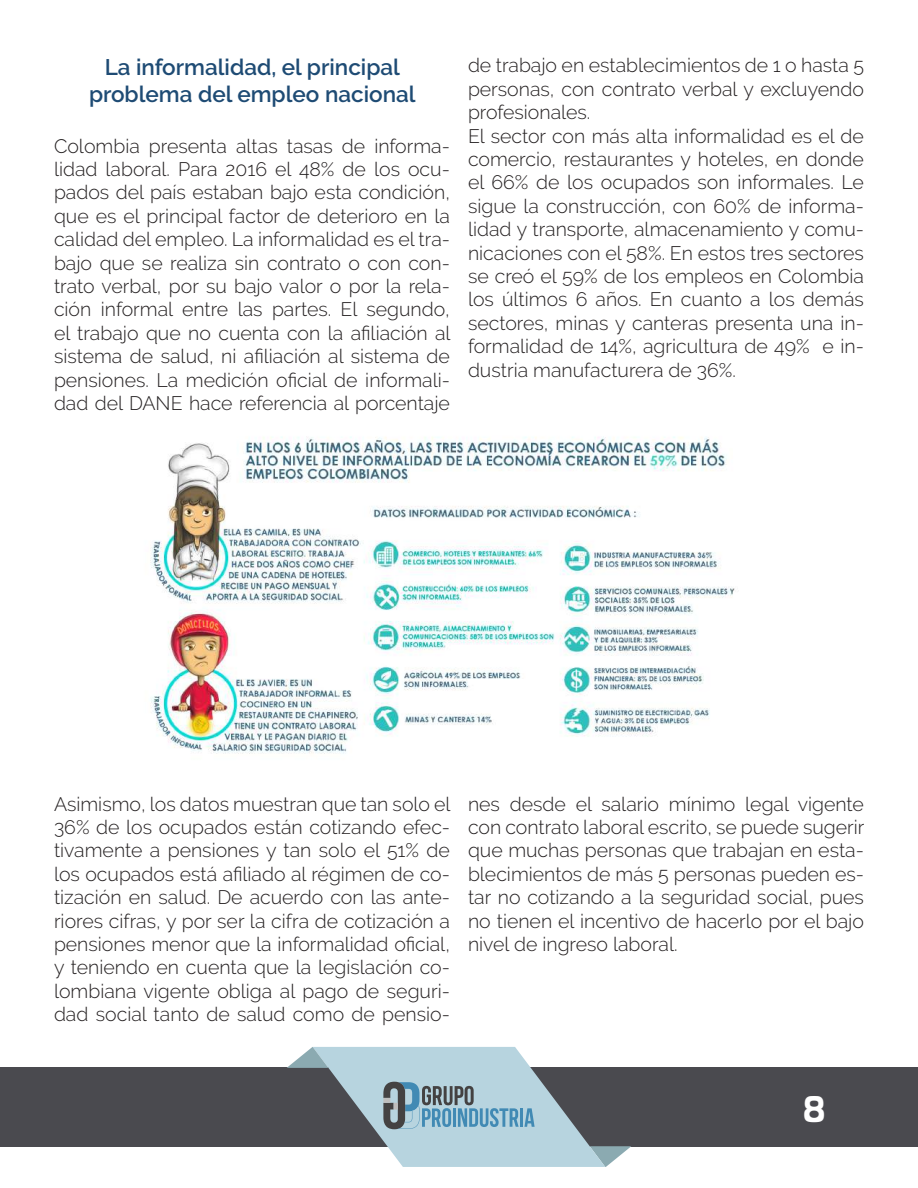
<style>
.page{position:relative;width:918px;height:1188px;background:#fff}
.page>*{position:absolute;margin:0;border:0;box-sizing:border-box;transform-origin:0 0}
.t1{font:36px "Prototype";color:#fff}
.t2{font:600 22.5px/27px "Raleway";color:#1e4b74;text-align:center}
.t3{font:300 19.5px/23.4px "Raleway";color:#231f20;text-align:justify}
</style>
<div class="page">
<div style="left:0;top:1067px;width:918px;height:80px;background:#4a4a4f"></div>
<svg style="left:287px;top:1047px;width:344px;height:120px"></svg>
<img style="left:150px;top:437px;width:585px;height:317px">
<p class="t2" style="left:89px;top:54px;width:328px">La informalidad, el principal problema del empleo nacional</p>
<p class="t3" style="left:54px;top:134px;width:398px">Colombia presenta altas tasas de informa&shy;lidad laboral. Para 2016 el 48% de los ocu&shy;pados del país estaban bajo esta condición, que es el principal factor de deterioro en la calidad del empleo. La informalidad es el tra&shy;bajo que se realiza sin contrato o con con&shy;trato verbal, por su bajo valor o por la rela&shy;ción informal entre las partes. El segundo, el trabajo que no cuenta con la afiliación al sistema de salud, ni afiliación al sistema de pensiones. La medición oficial de informali&shy;dad del DANE hace referencia al porcentaje</p>
<p class="t3" style="left:468px;top:54px;width:398px;text-align:left">de trabajo en establecimientos de 1 o hasta 5 personas, con contrato verbal y excluyendo profesionales.<br>El sector con más alta informalidad es el de comercio, restaurantes y hoteles, en donde el 66% de los ocupados son informales. Le sigue la construcción, con 60% de informa&shy;lidad y transporte, almacenamiento y comu&shy;nicaciones con el 58%. En estos tres sectores se creó el 59% de los empleos en Colombia los últimos 6 años. En cuanto a los demás sectores, minas y canteras presenta una in&shy;formalidad de 14%, agricultura de 49% e in&shy;dustria manufacturera de 36%.</p>
<p class="t3" style="left:54px;top:792px;width:398px">Asimismo, los datos muestran que tan solo el 36% de los ocupados están cotizando efec&shy;tivamente a pensiones y tan solo el 51% de los ocupados está afiliado al régimen de co&shy;tización en salud. De acuerdo con las ante&shy;riores cifras, y por ser la cifra de cotización a pensiones menor que la informalidad oficial, y teniendo en cuenta que la legislación co&shy;lombiana vigente obliga al pago de seguri&shy;dad social tanto de salud como de pensio-</p>
<p class="t3" style="left:468px;top:792px;width:398px">nes desde el salario mínimo legal vigente con contrato laboral escrito, se puede sugerir que muchas personas que trabajan en esta&shy;blecimientos de más 5 personas pueden es&shy;tar no cotizando a la seguridad social, pues no tienen el incentivo de hacerlo por el bajo nivel de ingreso laboral.</p>
<h1 class="t1" style="left:803px;top:1087px;width:24px">8</h1>
</div>
